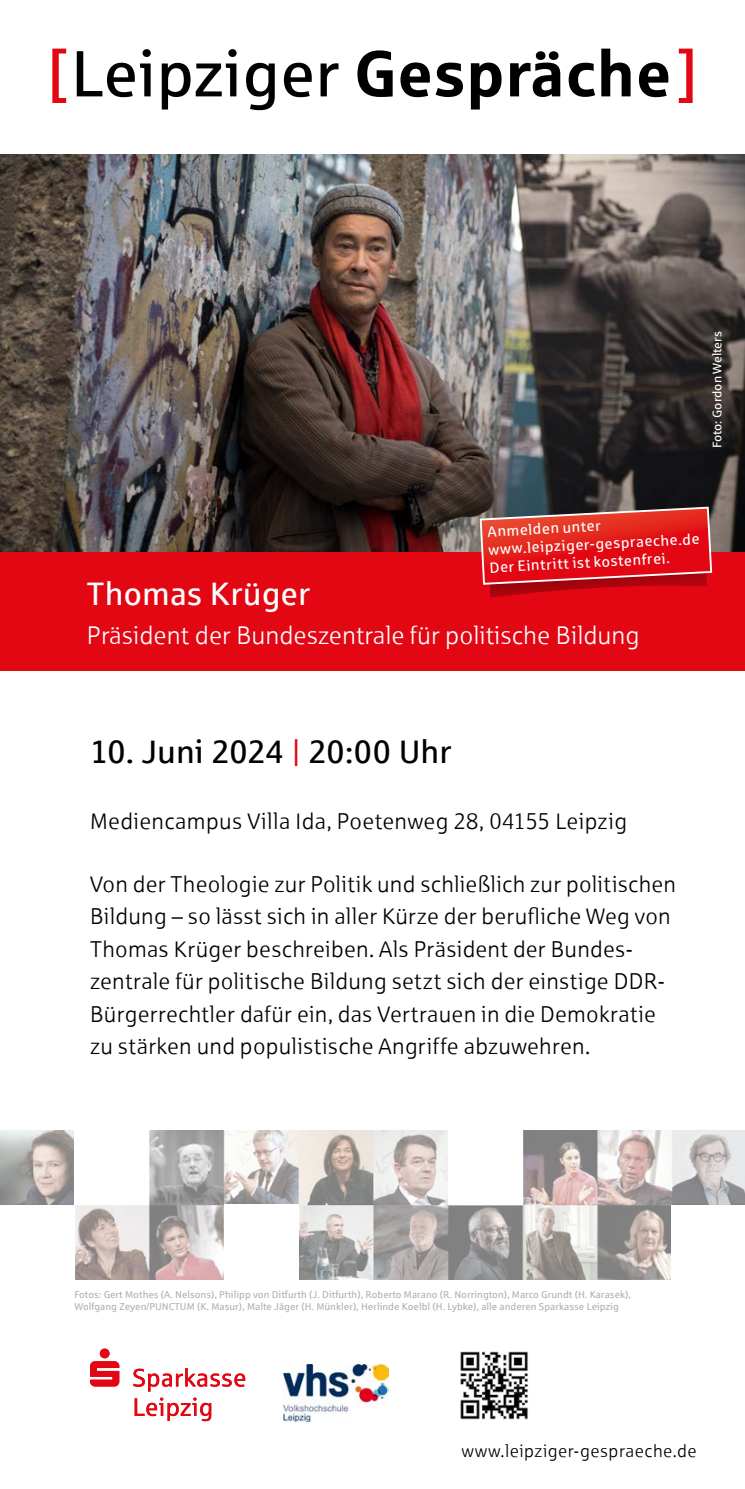
<style>
.page{position:relative;width:745px;height:1489px;background:#fff}
.page>*{position:absolute;margin:0;border:0;box-sizing:border-box;transform-origin:0 0}
.t1{font:32.5px "Sparkasse Rg";color:#000}
.t2{font:32.5px "Sparkasse Rg";color:#fff}
.t3{font:25px "Sparkasse Lt";color:#fff}
.t4{font:22.5px/32.5px "Sparkasse Lt";letter-spacing:.01em;color:#000}
.t5{font:17.5px "Sparkasse Lt";letter-spacing:.025em;color:#000}
.t6{font:15px/18px "Sparkasse Rg";color:#fff}
.t7{font:12.5px "Sparkasse Rg";color:#fff}
.t8{font:10px/12px "Sparkasse Rg";color:#b3b2b2}
.s1{color:#e30613}
</style>
<div class="page">
<img style="left:0;top:154px;width:744px;height:398px">
<svg style="left:678px;top:49px;width:14px;height:54px"></svg>
<svg style="left:77px;top:49px;width:591px;height:61px"></svg>
<svg style="left:52px;top:49px;width:14px;height:54px"></svg>
<div style="left:0;top:552px;width:744px;height:118px;background:#e30613"></div>
<svg style="left:478px;top:505px;width:234px;height:92px"></svg>
<img style="left:283px;top:1364px;width:105px;height:56px">
<svg style="left:90px;top:1361px;width:29px;height:25px"></svg>
<div style="left:100px;top:1348px;width:9px;height:10px;background:#e30613;border-radius:50%"></div>
<svg style="left:133px;top:1368px;width:112px;height:23px"></svg>
<svg style="left:134px;top:1397px;width:77px;height:23px"></svg>
<img style="left:460px;top:1351px;width:68px;height:69px">
<img style="left:0;top:1130px;width:744px;height:148px">
<div style="left:74px;top:1127px;width:75px;height:77px;background:#fff"></div>
<div style="left:224px;top:1204px;width:74px;height:76px;background:#fff"></div>
<div style="left:448px;top:1128px;width:74px;height:76px;background:#fff"></div>
<div style="left:0;top:1204px;width:74px;height:88px;background:#fff"></div>
<div style="left:671px;top:1204px;width:73px;height:85px;background:#fff"></div>
<p class="t7" style="left:709px;top:448px;width:119px;rotate:-90deg">Foto: Gordon Welters</p>
<p class="t6" style="left:487px;top:522px;width:213px;rotate:-3deg">Anmelden unter www.leipziger-gespraeche.de<br>Der Eintritt ist kostenfrei.</p>
<h1 class="t2" style="left:87px;top:573px;width:225px">Thomas Krüger</h1>
<p class="t3" style="left:87px;top:620px;width:554px">Präsident der Bundeszentrale für politische Bildung</p>
<h1 class="t1" style="left:90px;top:731px;width:362px">10. Juni 2024 <span class="s1">|</span> 20:00 Uhr</h1>
<p class="t4" style="left:90px;top:804px;width:538px">Mediencampus Villa Ida, Poetenweg 28, 04155 Leipzig</p>
<p class="t4" style="left:90px;top:867px;width:587px">Von der Theologie zur Politik und schließlich zur politischen Bildung – so lässt sich in aller Kürze der berufliche Weg von Thomas Krüger beschreiben. Als Präsident der Bundes&shy;zentrale für politische Bildung setzt sich der einstige DDR-Bürgerrechtler dafür ein, das Vertrauen in die Demokratie zu stärken und populistische Angriffe abzuwehren.</p>
<p class="t8" style="left:74px;top:1287px;width:557px">Fotos: Gert Mothes (A. Nelsons), Philipp von Ditfurth (J. Ditfurth), Roberto Marano (R. Norrington), Marco Grundt (H. Karasek),<br>Wolfgang Zeyen/PUNCTUM (K. Masur), Malte Jäger (H. Münkler), Herlinde Koelbl (H. Lybke), alle anderen Sparkasse Leipzig</p>
<p class="t5" style="left:461px;top:1439px;width:236px">www.leipziger-gespraeche.de</p>
</div>
